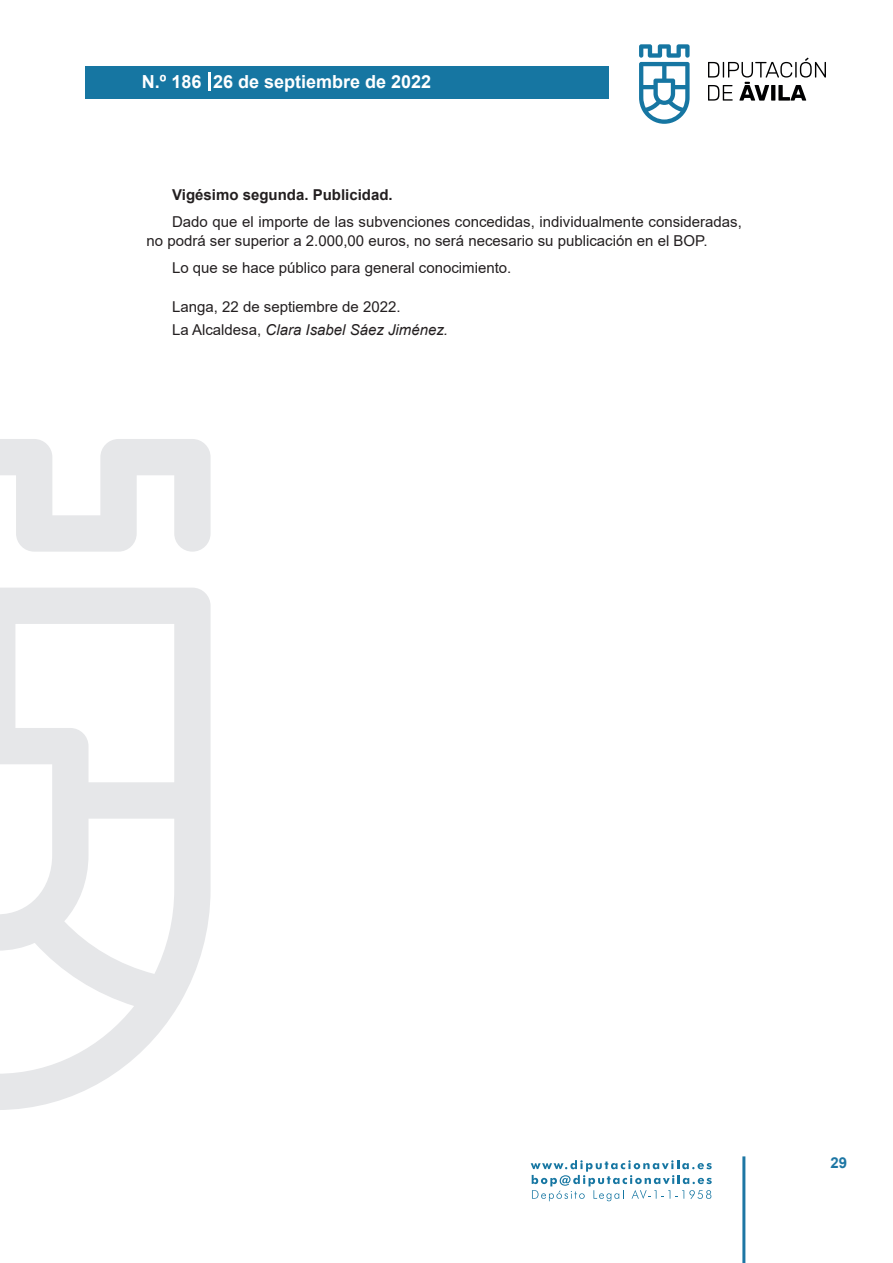
<style>
.page{position:relative;width:893px;height:1263px;background:#fff}
.page>*{position:absolute;margin:0;border:0;box-sizing:border-box;transform-origin:0 0}
.t1{font:700 18px "Arial";color:#fff}
.t2{font:15px/18.8px "Arial";color:#231f20}
.t3{font:700 15px "Arial";color:#231f20}
.t4{font:700 15px "Arial";color:#1d76a4}
.s1{font-style:italic}
</style>
<div class="page">
<svg style="left:531px;top:1160px;width:181px;height:41px"></svg>
<div style="left:85px;top:66px;width:523px;height:33px;background:#1676a2"></div>
<svg style="left:639px;top:44px;width:51px;height:80px"></svg>
<svg style="left:708px;top:58px;width:118px;height:43px"></svg>
<hr style="left:742px;top:1156px;width:3px;height:107px;background:#1d76a4">
<svg style="left:208px;top:72px;width:2px;height:18px"></svg>
<svg style="left:0;top:439px;width:211px;height:671px"></svg>
<p class="t1" style="left:142px;top:69px;width:291px">N.º 186 26 de septiembre de 2022</p>
<p class="t3" style="left:172px;top:184px;width:222px">Vigésimo segunda. Publicidad.</p>
<p class="t2" style="left:147px;top:212px;width:597px;text-indent:26px">Dado que el importe de las subvenciones concedidas, individualmente consideradas, no podrá ser superior a 2.000,00 euros, no será necesario su publicación en el BOP.</p>
<p class="t2" style="left:172px;top:258px;width:341px">Lo que se hace público para general conocimiento.</p>
<p class="t2" style="left:172px;top:296px;width:277px;line-height:22.2px">Langa, 22 de septiembre de 2022.<br>La Alcaldesa, <span class="s1">Clara Isabel Sáez Jiménez.</span></p>
<p class="t4" style="left:831px;top:1152px;width:18px">29</p>
</div>
